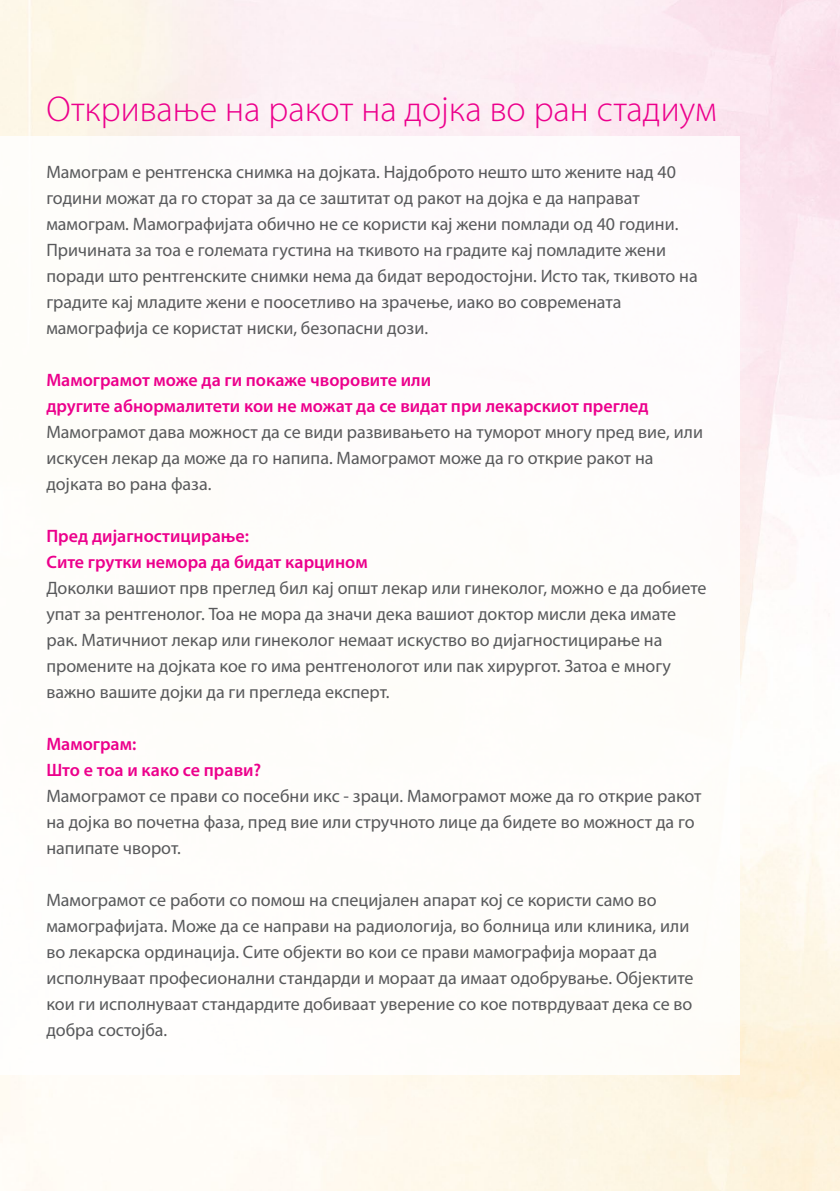
<style>
.page{position:relative;width:840px;height:1191px;background:#fff}
.page>*{position:absolute;margin:0;border:0;box-sizing:border-box;transform-origin:0 0}
.t1{font:300 36px "Myriad Pro";color:#ec008c}
.t2{font:18px/26px "Myriad Pro";color:#58595b}
.t3{font:600 18px/26px "Myriad Pro";color:#ec008c}
</style>
<div class="page">
<h1 class="t1" style="left:46px;top:89px;width:671px">Откривање на ракот на дојка во ран стадиум</h1>
<p class="t2" style="left:46px;top:159px;width:652px">Мамограм е рентгенска снимка на дојката. Најдоброто нешто што жените над 40 години можат да го сторат за да се заштитат од ракот на дојка е да направат мамограм. Мамографијата обично не се користи кај жени помлади од 40 години.<br>Причината за тоа е големата густина на ткивото на градите кај помладите жени поради што рентгенските снимки нема да бидат веродостојни. Исто так, ткивото на градите кај младите жени е поосетливо на зрачење, иако во современата мамографија се користат ниски, безопасни дози.</p>
<p class="t3" style="left:46px;top:367px;width:603px">Мамограмот може да ги покаже чворовите или<br>другите абнормалитети кои не можат да се видат при лекарскиот преглед</p>
<p class="t2" style="left:46px;top:419px;width:657px">Мамограмот дава можност да се види развивањето на туморот многу пред вие, или искусен лекар да може да го напипа. Мамограмот може да го открие ракот на дојката во рана фаза.</p>
<p class="t3" style="left:46px;top:523px;width:322px">Пред дијагностицирање:<br>Сите грутки немора да бидат карцином</p>
<p class="t2" style="left:46px;top:575px;width:661px">Доколки вашиот прв преглед бил кај општ лекар или гинеколог, можно е да добиете упат за рентгенолог. Тоа не мора да значи дека вашиот доктор мисли дека имате рак. Матичниот лекар или гинеколог немаат искуство во дијагностицирање на промените на дојката кое го има рентгенологот или пак хирургот. Затоа е многу важно вашите дојки да ги прегледа експерт.</p>
<p class="t3" style="left:46px;top:731px;width:216px">Мамограм:<br>Што е тоа и како се прави?</p>
<p class="t2" style="left:46px;top:783px;width:656px">Мамограмот се прави со посебни икс - зраци. Мамограмот може да го открие ракот на дојка во почетна фаза, пред вие или стручното лице да бидете во можност да го напипате чворот.</p>
<p class="t2" style="left:46px;top:887px;width:648px">Мамограмот се работи со помош на специјален апарат кој се користи само во мамографијата. Може да се направи на радиологија, во болница или клиника, или во лекарска ординација. Сите објекти во кои се прави мамографија мораат да исполнуваат професионални стандарди и мораат да имаат одобрување. Објектите кои ги исполнуваат стандардите добиваат уверение со кое потврдуваат дека се во добра состојба.</p>
</div>
